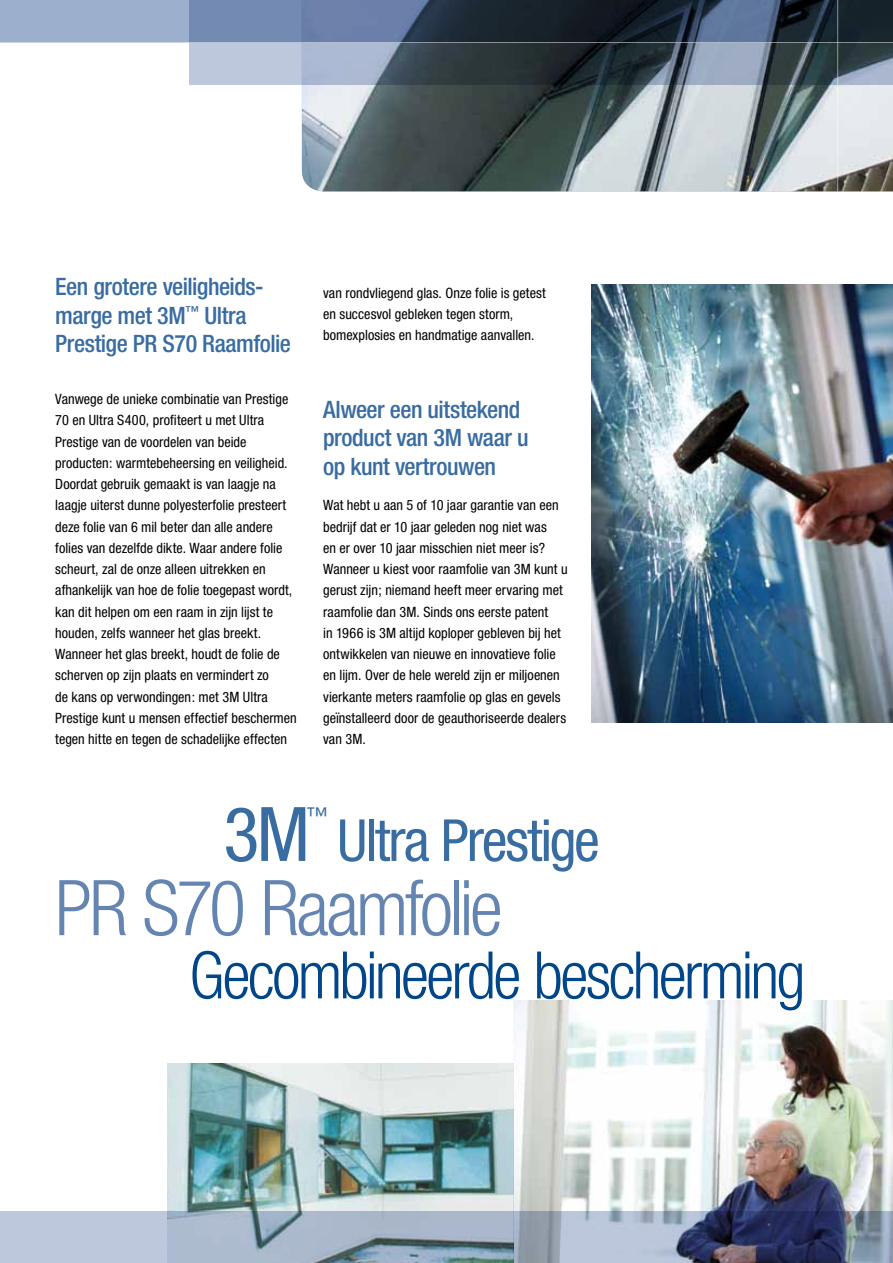
<style>
.page{position:relative;width:893px;height:1263px;background:#fff}
.page>*{position:absolute;margin:0;border:0;box-sizing:border-box;transform-origin:0 0}
.t1{font:300 condensed 76.95px "Helvetica Neue";letter-spacing:-.045em;color:#6484b2}
.t2{font:condensed 75.3px "Helvetica Neue";color:#396ca1}
.t3{font:300 condensed 65.55px "Helvetica Neue";letter-spacing:-.045em;color:#004689}
.t4{font:condensed 58.05px "Helvetica Neue";letter-spacing:-.035em;color:#396ca1}
.t5{font:500 condensed 24px/28.5px "Helvetica Neue";letter-spacing:-.02em;color:#396ca1}
.t6{font:condensed 21.9px "Helvetica Neue";color:#396ca1}
.t7{font:condensed 14.25px/21.3px "Helvetica Neue";color:#000}
</style>
<div class="page">
<img style="left:591px;top:285px;width:302px;height:438px">
<img style="left:168px;top:1063px;width:345px;height:148px">
<img style="left:513px;top:1000px;width:380px;height:211px">
<img style="left:302px;top:85px;width:591px;height:106px">
<div style="left:0;top:0;width:893px;height:43px;background:#9cb0ce"></div>
<svg style="left:189px;top:0;width:704px;height:85px;background:#4f5d6f"></svg>
<hr style="left:837px;top:0;width:1px;height:191px;background:#fff">
<hr style="left:0;top:42px;width:893px;height:1px;background:#fff">
<svg style="left:0;top:1211px;width:893px;height:52px;background:#8f9cb2"></svg>
<h3 class="t5" style="left:55px;top:272px;width:237px">Een grotere veiligheids&shy;marge met 3M<sup>™</sup> Ultra<br>Prestige PR S70 Raamfolie</h3>
<p class="t7" style="left:55px;top:388px;width:243px">Vanwege de unieke combinatie van Prestige 70 en Ultra S400, profiteert u met Ultra Prestige van de voordelen van beide producten: warmtebeheersing en veiligheid.<br>Doordat gebruik gemaakt is van laagje na laagje uiterst dunne polyesterfolie presteert deze folie van 6 mil beter dan alle andere folies van dezelfde dikte. Waar andere folie scheurt, zal de onze alleen uitrekken en afhankelijk van hoe de folie toegepast wordt, kan dit helpen om een raam in zijn lijst te houden, zelfs wanneer het glas breekt.<br>Wanneer het glas breekt, houdt de folie de scherven op zijn plaats en vermindert zo<br>de kans op verwondingen: met 3M Ultra Prestige kunt u mensen effectief beschermen tegen hitte en tegen de schadelijke effecten</p>
<p class="t7" style="left:323px;top:282px;width:224px">van rondvliegend glas. Onze folie is getest en succesvol gebleken tegen storm, bomexplosies en handmatige aanvallen.</p>
<h3 class="t5" style="left:323px;top:395px;width:207px">Alweer een uitstekend product van 3M waar u op kunt vertrouwen</h3>
<p class="t7" style="left:323px;top:494px;width:246px">Wat hebt u aan 5 of 10 jaar garantie van een bedrijf dat er 10 jaar geleden nog niet was<br>en er over 10 jaar misschien niet meer is?<br>Wanneer u kiest voor raamfolie van 3M kunt u gerust zijn; niemand heeft meer ervaring met raamfolie dan 3M. Sinds ons eerste patent<br>in 1966 is 3M altijd koploper gebleven bij het ontwikkelen van nieuwe en innovatieve folie en lijm. Over de hele wereld zijn er miljoenen vierkante meters raamfolie op glas en gevels geïnstalleerd door de geauthoriseerde dealers van 3M.</p>
<h2 class="t2" style="left:223px;top:791px;width:88px">3M</h2>
<h3 class="t6" style="left:306px;top:802px;width:23px">™</h3>
<h3 class="t4" style="left:337px;top:807px;width:264px">Ultra Prestige</h3>
<h1 class="t1" style="left:55px;top:864px;width:449px">PR S70 Raamfolie</h1>
<h3 class="t3" style="left:189px;top:937px;width:618px">Gecombineerde bescherming</h3>
</div>
